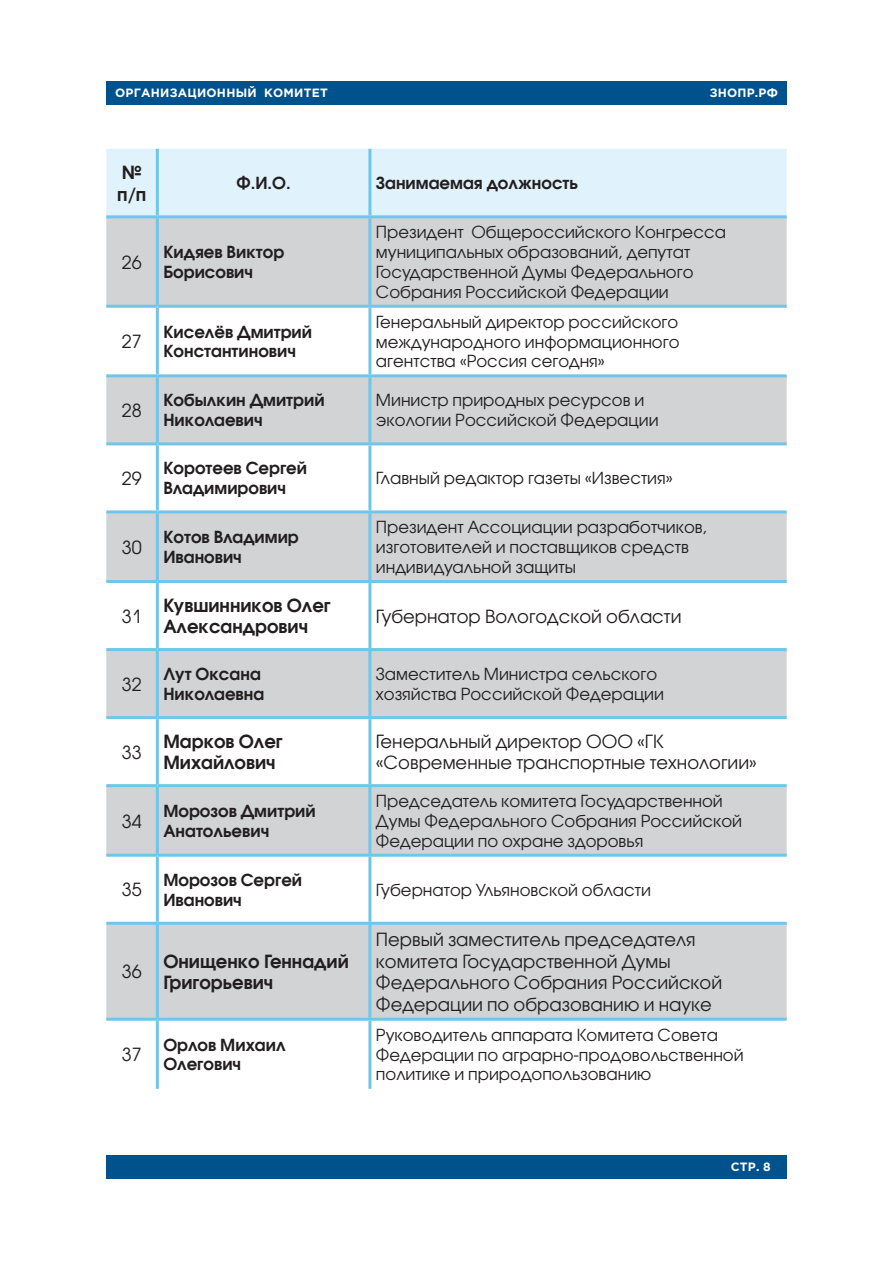
<style>
.page{position:relative;width:893px;height:1263px;background:#fff}
.page>*{position:absolute;margin:0;border:0;box-sizing:border-box;transform-origin:0 0}
.t1{font:18px/21.6px "Avant Garde Gothic C";color:#221e1f}
.t2{font:700 18px/21.6px "Avant Garde Gothic C";color:#221e1f}
.t3{font:16.5px/19.8px "Avant Garde Gothic C";color:#221e1f}
.t4{font:700 16.5px/19.8px "Avant Garde Gothic C";color:#221e1f}
.t5{font:700 12px "Gotham Pro";letter-spacing:.02em;color:#fff}
</style>
<div class="page">
<div style="left:106px;top:1155px;width:681px;height:24px;background:#00528c"></div>
<div style="left:106px;top:81px;width:681px;height:23px;background:#00528c"></div>
<div style="left:106px;top:149px;width:681px;height:66px;background:#e0f2fb"></div>
<svg style="left:106px;top:218px;width:681px;height:800px;fill:#d1d3d4"></svg>
<hr style="left:156px;top:149px;width:3px;height:66px;background:#6fc6e9">
<hr style="left:368px;top:149px;width:3px;height:66px;background:#6fc6e9">
<hr style="left:106px;top:215px;width:51px;height:3px;background:#6fc6e9">
<hr style="left:157px;top:215px;width:213px;height:3px;background:#6fc6e9">
<hr style="left:370px;top:215px;width:417px;height:3px;background:#6fc6e9">
<hr style="left:106px;top:784px;width:51px;height:3px;background:#6fc6e9">
<hr style="left:157px;top:854px;width:213px;height:3px;background:#6fc6e9">
<hr style="left:370px;top:854px;width:417px;height:3px;background:#6fc6e9">
<hr style="left:156px;top:218px;width:3px;height:87px;background:#6fc6e9">
<hr style="left:368px;top:218px;width:3px;height:87px;background:#6fc6e9">
<hr style="left:106px;top:305px;width:51px;height:3px;background:#6fc6e9">
<hr style="left:157px;top:305px;width:213px;height:3px;background:#6fc6e9">
<hr style="left:156px;top:308px;width:3px;height:66px;background:#6fc6e9">
<hr style="left:370px;top:305px;width:417px;height:3px;background:#6fc6e9">
<hr style="left:368px;top:308px;width:3px;height:66px;background:#6fc6e9">
<hr style="left:106px;top:374px;width:51px;height:3px;background:#6fc6e9">
<hr style="left:157px;top:374px;width:213px;height:3px;background:#6fc6e9">
<hr style="left:156px;top:377px;width:3px;height:65px;background:#6fc6e9">
<hr style="left:370px;top:374px;width:417px;height:3px;background:#6fc6e9">
<hr style="left:368px;top:377px;width:3px;height:65px;background:#6fc6e9">
<hr style="left:106px;top:442px;width:51px;height:3px;background:#6fc6e9">
<hr style="left:157px;top:442px;width:213px;height:3px;background:#6fc6e9">
<hr style="left:156px;top:445px;width:3px;height:65px;background:#6fc6e9">
<hr style="left:370px;top:442px;width:417px;height:3px;background:#6fc6e9">
<hr style="left:368px;top:445px;width:3px;height:65px;background:#6fc6e9">
<hr style="left:106px;top:510px;width:51px;height:3px;background:#6fc6e9">
<hr style="left:157px;top:510px;width:213px;height:3px;background:#6fc6e9">
<hr style="left:156px;top:513px;width:3px;height:67px;background:#6fc6e9">
<hr style="left:370px;top:510px;width:417px;height:3px;background:#6fc6e9">
<hr style="left:368px;top:513px;width:3px;height:67px;background:#6fc6e9">
<hr style="left:106px;top:580px;width:51px;height:3px;background:#6fc6e9">
<hr style="left:157px;top:580px;width:213px;height:3px;background:#6fc6e9">
<hr style="left:156px;top:583px;width:3px;height:65px;background:#6fc6e9">
<hr style="left:370px;top:580px;width:417px;height:3px;background:#6fc6e9">
<hr style="left:368px;top:583px;width:3px;height:65px;background:#6fc6e9">
<hr style="left:106px;top:648px;width:51px;height:3px;background:#6fc6e9">
<hr style="left:157px;top:648px;width:213px;height:3px;background:#6fc6e9">
<hr style="left:156px;top:651px;width:3px;height:65px;background:#6fc6e9">
<hr style="left:370px;top:648px;width:417px;height:3px;background:#6fc6e9">
<hr style="left:368px;top:651px;width:3px;height:65px;background:#6fc6e9">
<hr style="left:106px;top:716px;width:51px;height:3px;background:#6fc6e9">
<hr style="left:157px;top:716px;width:213px;height:3px;background:#6fc6e9">
<hr style="left:156px;top:719px;width:3px;height:65px;background:#6fc6e9">
<hr style="left:370px;top:716px;width:417px;height:3px;background:#6fc6e9">
<hr style="left:368px;top:719px;width:3px;height:65px;background:#6fc6e9">
<hr style="left:157px;top:784px;width:213px;height:3px;background:#6fc6e9">
<hr style="left:156px;top:787px;width:3px;height:67px;background:#6fc6e9">
<hr style="left:370px;top:784px;width:417px;height:3px;background:#6fc6e9">
<hr style="left:368px;top:787px;width:3px;height:67px;background:#6fc6e9">
<hr style="left:106px;top:854px;width:51px;height:3px;background:#6fc6e9">
<hr style="left:156px;top:857px;width:3px;height:65px;background:#6fc6e9">
<hr style="left:368px;top:857px;width:3px;height:65px;background:#6fc6e9">
<hr style="left:106px;top:922px;width:51px;height:3px;background:#6fc6e9">
<hr style="left:157px;top:922px;width:213px;height:3px;background:#6fc6e9">
<hr style="left:156px;top:925px;width:3px;height:93px;background:#6fc6e9">
<hr style="left:370px;top:922px;width:417px;height:3px;background:#6fc6e9">
<hr style="left:368px;top:925px;width:3px;height:93px;background:#6fc6e9">
<hr style="left:106px;top:1018px;width:51px;height:3px;background:#6fc6e9">
<hr style="left:157px;top:1018px;width:213px;height:3px;background:#6fc6e9">
<hr style="left:156px;top:1021px;width:3px;height:68px;background:#6fc6e9">
<hr style="left:370px;top:1018px;width:417px;height:3px;background:#6fc6e9">
<hr style="left:368px;top:1021px;width:3px;height:68px;background:#6fc6e9">
<p class="t5" style="left:115px;top:86px;width:214px">ОРГАНИЗАЦИОННЫЙ КОМИТЕТ</p>
<p class="t5" style="left:710px;top:86px;width:70px">ЗНОПР.РФ</p>
<p class="t2" style="left:117px;top:161px;width:31px">№ п/п</p>
<p class="t4" style="left:237px;top:173px;width:56px">Ф.И.О.</p>
<p class="t4" style="left:376px;top:173px;width:204px">Занимаемая должность</p>
<p class="t1" style="left:122px;top:251px;width:21px">26</p>
<p class="t4" style="left:163px;top:242px;width:122px">Кидяев Виктор<br>Борисович</p>
<p class="t3" style="left:376px;top:222px;width:351px">Президент Общероссийского Конгресса муниципальных образований, депутат Государственной Думы Федерального Собрания Российской Федерации</p>
<p class="t1" style="left:122px;top:331px;width:21px">27</p>
<p class="t4" style="left:163px;top:321px;width:150px">Киселёв Дмитрий<br>Константинович</p>
<p class="t3" style="left:376px;top:312px;width:305px;text-align:justify">Генеральный директор российского международного информационного агентства «Россия сегодня»</p>
<p class="t1" style="left:122px;top:399px;width:21px">28</p>
<p class="t4" style="left:163px;top:390px;width:163px">Кобылкин Дмитрий<br>Николаевич</p>
<p class="t3" style="left:376px;top:390px;width:284px">Министр природных ресурсов и экологии Российской Федерации</p>
<p class="t1" style="left:122px;top:467px;width:21px">29</p>
<p class="t4" style="left:163px;top:458px;width:145px">Коротеев Сергей<br>Владимирович</p>
<p class="t3" style="left:376px;top:468px;width:298px">Главный редактор газеты «Известия»</p>
<p class="t1" style="left:122px;top:536px;width:21px">30</p>
<p class="t4" style="left:163px;top:527px;width:137px">Котов Владимир<br>Иванович</p>
<p class="t3" style="left:376px;top:517px;width:333px">Президент Ассоциации разработчиков, изготовителей и поставщиков средств индивидуальной защиты</p>
<p class="t1" style="left:122px;top:605px;width:21px">31</p>
<p class="t2" style="left:163px;top:594px;width:169px">Кувшинников Олег<br>Александрович</p>
<p class="t1" style="left:376px;top:605px;width:307px">Губернатор Вологодской области</p>
<p class="t1" style="left:122px;top:673px;width:21px">32</p>
<p class="t4" style="left:163px;top:664px;width:102px">Лут Оксана<br>Николаевна</p>
<p class="t3" style="left:376px;top:664px;width:290px">Заместитель Министра сельского хозяйства Российской Федерации</p>
<p class="t1" style="left:122px;top:741px;width:21px">33</p>
<p class="t2" style="left:163px;top:730px;width:121px">Марков Олег<br>Михайлович</p>
<p class="t1" style="left:376px;top:730px;width:382px">Генеральный директор ООО «ГК «Современные транспортные технологии»</p>
<p class="t1" style="left:122px;top:810px;width:21px">34</p>
<p class="t4" style="left:163px;top:801px;width:154px">Морозов Дмитрий<br>Анатольевич</p>
<p class="t3" style="left:376px;top:791px;width:368px">Председатель комитета Государственной<br>Думы Федерального Собрания Российской<br>Федерации по охране здоровья</p>
<p class="t1" style="left:122px;top:879px;width:21px">35</p>
<p class="t4" style="left:163px;top:869px;width:140px">Морозов Сергей<br>Иванович</p>
<p class="t3" style="left:376px;top:880px;width:277px">Губернатор Ульяновской области</p>
<p class="t1" style="left:122px;top:961px;width:21px">36</p>
<p class="t2" style="left:163px;top:950px;width:187px">Онищенко Геннадий<br>Григорьевич</p>
<p class="t1" style="left:376px;top:928px;width:348px">Первый заместитель председателя комитета Государственной Думы Федерального Собрания Российской Федерации по образованию и науке</p>
<p class="t1" style="left:122px;top:1044px;width:21px">37</p>
<p class="t4" style="left:163px;top:1034px;width:124px">Орлов Михаил<br>Олегович</p>
<p class="t3" style="left:376px;top:1025px;width:369px">Руководитель аппарата Комитета Совета<br>Федерации по аграрно-продовольственной политике и природопользованию</p>
<p class="t5" style="left:731px;top:1160px;width:41px">СТР. 8</p>
</div>
